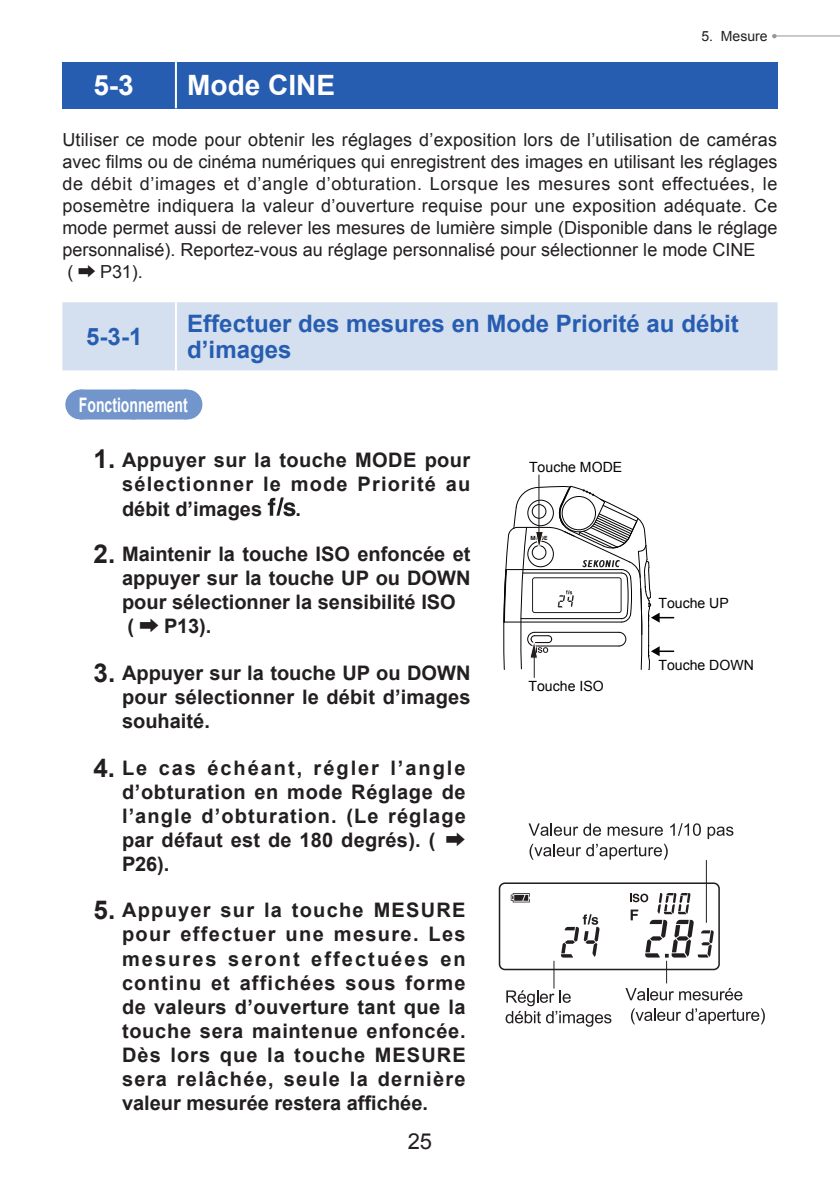
<style>
.page{position:relative;width:840px;height:1191px;background:#fff}
.page>*{position:absolute;margin:0;border:0;box-sizing:border-box;transform-origin:0 0}
._02_L2_1-1{font:700 28px "Arial";color:#fff}
._02_L3_1-1-1{font:700 24px/26px "Arial";color:#275db1}
.t1{font:22px "Arial";color:#231f20}
._04_Step_2-_No_Num{font:700 20px/24px "Arial";letter-spacing:.005em;color:#231f20;text-align:justify}
._02_L3_Operation{font:700 20px "Arial";color:#fff;scale:.7 1}
.t2{font:18px/22px "Arial";color:#231f20;text-align:justify}
.t3{font:14px "Arial";color:#030303}
.t4{font:14px "Arial";color:#231f20}
.t5{font:700 5.8px "Helvetica";color:#030303;scale:1.1 1}
.s1{font-size:10px;color:#939598}
.s2{font-family:"Koz Go Pr 6 N"}
.s3{font-size:26px}
.s4{font-family:"Koz Go Pr 6 N";font-weight:400}
</style>
<div class="page">
<hr style="left:772px;top:35px;width:67px;height:1px;background:#939598">
<div style="left:62px;top:62px;width:114px;height:46px;background:#275db1"></div>
<div style="left:176px;top:62px;width:601px;height:46px;background:#275db1"></div>
<hr style="left:175px;top:62px;width:2px;height:46px;background:#fff">
<div style="left:62px;top:302px;width:715px;height:68px;background:#d4dfef"></div>
<hr style="left:175px;top:302px;width:2px;height:68px;background:#fff">
<div style="left:80px;top:389px;width:106px;height:30px;background:#7296cc"></div>
<svg style="left:133px;top:389px;width:27px;height:1px"></svg>
<hr style="left:186px;top:389px;width:1px;height:30px;background:#7296cc">
<svg style="left:267px;top:497px;width:28px;height:19px"></svg>
<hr style="left:538px;top:474px;width:1px;height:60px;background:#1f1713">
<svg style="left:503px;top:486px;width:170px;height:192px"></svg>
<hr style="left:705px;top:860px;width:1px;height:62px;background:#231f20">
<div style="left:498px;top:882px;width:221px;height:88px;border:2px solid #231f20;border-radius:5px"></div>
<svg style="left:510px;top:893px;width:19px;height:9px"></svg>
<svg style="left:528px;top:823px;width:72px;height:13px"></svg>
<svg style="left:607px;top:826px;width:55px;height:10px"></svg>
<svg style="left:670px;top:823px;width:30px;height:13px"></svg>
<svg style="left:707px;top:826px;width:26px;height:13px"></svg>
<svg style="left:529px;top:843px;width:51px;height:16px"></svg>
<svg style="left:586px;top:843px;width:81px;height:16px"></svg>
<svg style="left:625px;top:893px;width:117px;height:107px"></svg>
<svg style="left:631px;top:1008px;width:133px;height:16px"></svg>
<svg style="left:505px;top:914px;width:106px;height:112px"></svg>
<p class="t4" style="left:701px;top:26px;width:78px">5. Mesure <span class="s1">●</span></p>
<p class="_02_L2_1-1" style="left:93px;top:67px;width:42px">5-3</p>
<p class="_02_L2_1-1" style="left:187px;top:67px;width:149px">Mode CINE</p>
<p class="t2" style="left:62px;top:129px;width:716px">Utiliser ce mode pour obtenir les réglages d’exposition lors de l’utilisation de caméras avec films ou de cinéma numériques qui enregistrent des images en utilisant les réglages de débit d’images et d’angle d’obturation. Lorsque les mesures sont effectuées, le posemètre indiquera la valeur d’ouverture requise pour une exposition adéquate. Ce mode permet aussi de relever les mesures de lumière simple (Disponible dans le réglage personnalisé). Reportez-vous au réglage personnalisé pour sélectionner le mode CINE</p>
<p class="t2" style="left:67px;top:261px;width:77px">( <span class="s2">➡</span> P31).</p>
<p class="_02_L3_1-1-1" style="left:86px;top:324px;width:58px">5-3-1</p>
<p class="_02_L3_1-1-1" style="left:187px;top:311px;width:552px">Effectuer des mesures en Mode Priorité au débit d’images</p>
<p class="_02_L3_Operation" style="left:79px;top:391px;width:157px">Fonctionnement</p>
<p class="_04_Step_2-_No_Num" style="left:122px;top:448px;width:350px;line-height:24.8px;text-indent:-28px"><span class="s3">1.</span> Appuyer sur la touche MODE pour sélectionner le mode Priorité au débit d’images</p>
<p class="_04_Step_2-_No_Num" style="left:295px;top:498px;width:7px">.</p>
<p class="_04_Step_2-_No_Num" style="left:122px;top:543px;width:350px;text-indent:-28px"><span class="s3">2.</span> Maintenir la touche ISO enfoncée et appuyer sur la touche UP ou DOWN pour sélectionner la sensibilité ISO</p>
<p class="_04_Step_2-_No_Num" style="left:127px;top:615px;width:85px">( <span class="s4">➡</span> P13).</p>
<p class="_04_Step_2-_No_Num" style="left:122px;top:661px;width:350px;text-indent:-28px"><span class="s3">3.</span> Appuyer sur la touche UP ou DOWN pour sélectionner le débit d’images souhaité.</p>
<p class="_04_Step_2-_No_Num" style="left:122px;top:756px;width:345px;text-indent:-28px"><span class="s3">4.</span> Le cas échéant, régler l’angle d’obturation en mode Réglage de l’angle d’obturation. (Le réglage par défaut est de 180 degrés). ( <span class="s4">➡ </span>P26).</p>
<p class="_04_Step_2-_No_Num" style="left:122px;top:899px;width:345px;text-indent:-28px"><span class="s3">5.</span> Appuyer sur la touche MESURE pour effectuer une mesure. Les mesures seront effectuées en continu et affichées sous forme de valeurs d’ouverture tant que la touche sera maintenue enfoncée.<br>Dès lors que la touche MESURE sera relâchée, seule la dernière valeur mesurée restera affichée.</p>
<p class="t1" style="left:407px;top:1127px;width:26px">25</p>
<p class="t3" style="left:528px;top:458px;width:95px">Touche MODE</p>
<p class="t5" style="left:530px;top:534px;width:17px">MODE</p>
<p class="t3" style="left:528px;top:677px;width:77px">Touche ISO</p>
<p class="t3" style="left:658px;top:594px;width:72px">Touche UP</p>
<p class="t3" style="left:658px;top:656px;width:97px">Touche DOWN</p>
</div>
